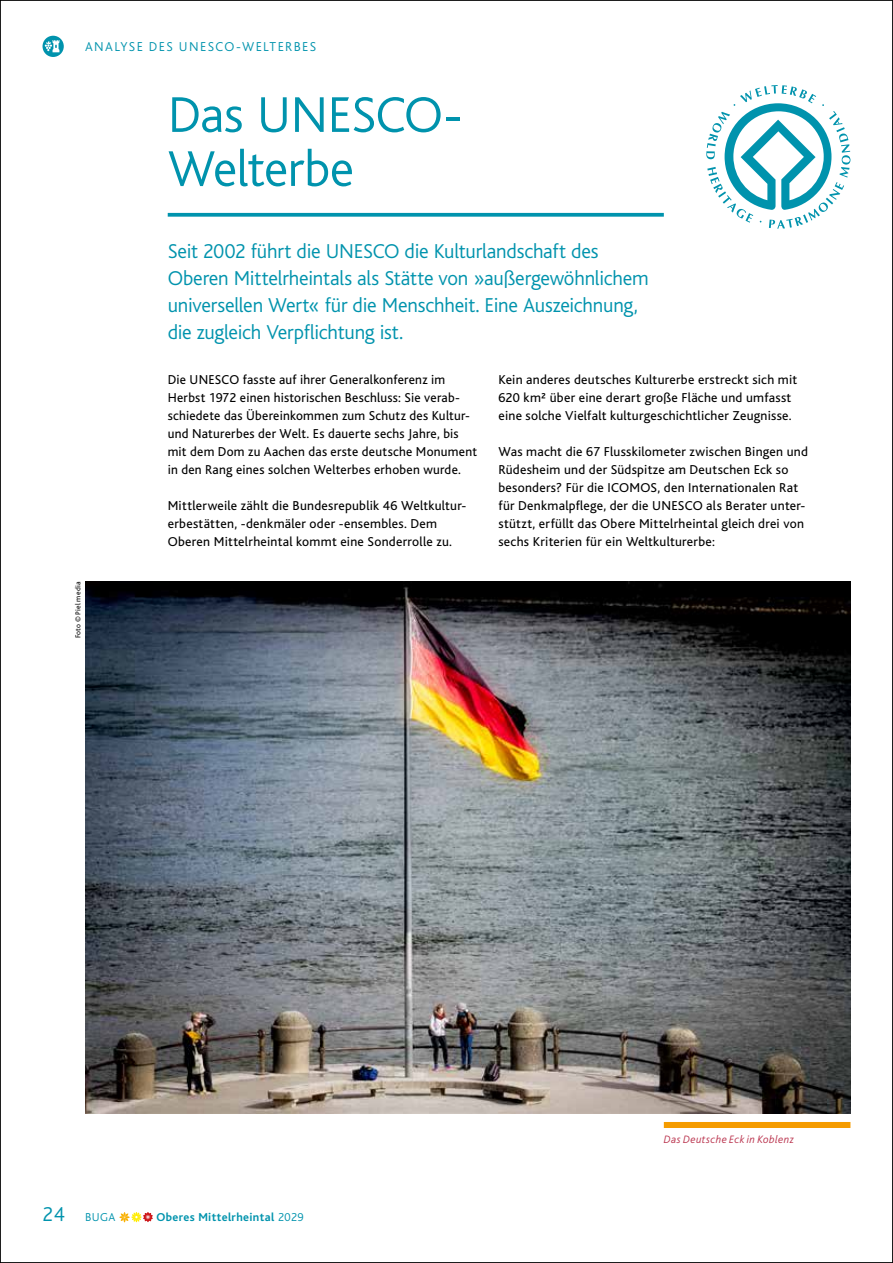
<style>
.page{position:relative;width:893px;height:1263px;background:#fff}
.page>*{position:absolute;margin:0;border:0;box-sizing:border-box;transform-origin:0 0}
.t1{font:300 52.5px/54px "Bliss";letter-spacing:-.015em;color:#0093ad}
.t2{font:300 21px/27px "Bliss";letter-spacing:-.01em;color:#0093ad}
.t3{font:13.5px/18px "Bliss";letter-spacing:.02em;color:#000}
.t4{font:300 13.5px "Bliss";letter-spacing:.105em;color:#0093ad}
.t5{font:700 12px "Bliss";letter-spacing:.03em;color:#0093ad}
.t6{font:300 12px "Bliss";color:#0093ad}
.t7{font:italic 300 11.25px "Bliss";letter-spacing:.03em;color:#ba344e}
.t8{font:7.5px "Bliss";letter-spacing:.025em;color:#000}
.s1{font-size:21px}
.s2{font-weight:300}
</style>
<div class="page">
<img style="left:85px;top:582px;width:765px;height:531px">
<div style="left:664px;top:1122px;width:186px;height:6px;background:#f59c00"></div>
<svg style="left:168px;top:213px;width:496px;height:4px;background:#159cb3"></svg>
<svg style="left:43px;top:36px;width:21px;height:21px"></svg>
<svg style="left:706px;top:85px;width:144px;height:144px"></svg>
<svg style="left:119px;top:1212px;width:34px;height:10px"></svg>
<p class="t4" style="left:85px;top:39px;width:233px">ANALYSE DES UNESCO-WELTERBES</p>
<h1 class="t1" style="left:168px;top:89px;width:286px">Das UNESCO--<br>Welterbe</h1>
<h2 class="t2" style="left:168px;top:238px;width:483px">Seit 2002 führt die UNESCO die Kulturlandschaft des Oberen Mittelrheintals als Stätte von »außergewöhnlichem universellen Wert« für die Menschheit. Eine Auszeichnung, die zugleich Verpflichtung ist.</h2>
<p class="t8" style="left:74px;top:638px;width:58px;rotate:-90deg">Foto ©Piel media</p>
<p class="t3" style="left:168px;top:371px;width:311px">Die UNESCO fasste auf ihrer Generalkonferenz im Herbst 1972 einen historischen Beschluss: Sie verab&shy;schiedete das Übereinkommen zum Schutz des Kultur&shy;und Naturerbes der Welt. Es dauerte sechs Jahre, bis mit dem Dom zu Aachen das erste deutsche Monument in den Rang eines solchen Welterbes erhoben wurde.</p>
<p class="t3" style="left:168px;top:497px;width:299px">Mittlerweile zählt die Bundesrepublik 46 Weltkultur&shy;erbestätten, -denkmäler oder -ensembles. Dem<br>Oberen Mittelrheintal kommt eine Sonderrolle zu.</p>
<p class="t3" style="left:498px;top:371px;width:300px">Kein anderes deutsches Kulturerbe erstreckt sich mit<br>620 km² über eine derart große Fläche und umfasst eine solche Vielfalt kulturgeschichtlicher Zeugnisse.</p>
<p class="t3" style="left:498px;top:443px;width:311px">Was macht die 67 Flusskilometer zwischen Bingen und Rüdesheim und der Südspitze am Deutschen Eck so besonders? Für die ICOMOS, den Internationalen Rat für Denkmalpflege, der die UNESCO als Berater unter&shy;stützt, erfüllt das Obere Mittelrheintal gleich drei von sechs Kriterien für ein Weltkulturerbe:</p>
<p class="t6" style="left:43px;top:1211px;width:74px"><span class="s1">24</span> BUGA</p>
<p class="t5" style="left:157px;top:1211px;width:149px">Oberes Mittelrheintal <span class="s2">2029</span></p>
<p class="t7" style="left:664px;top:1133px;width:131px">Das Deutsche Eck in Koblenz</p>
</div>
